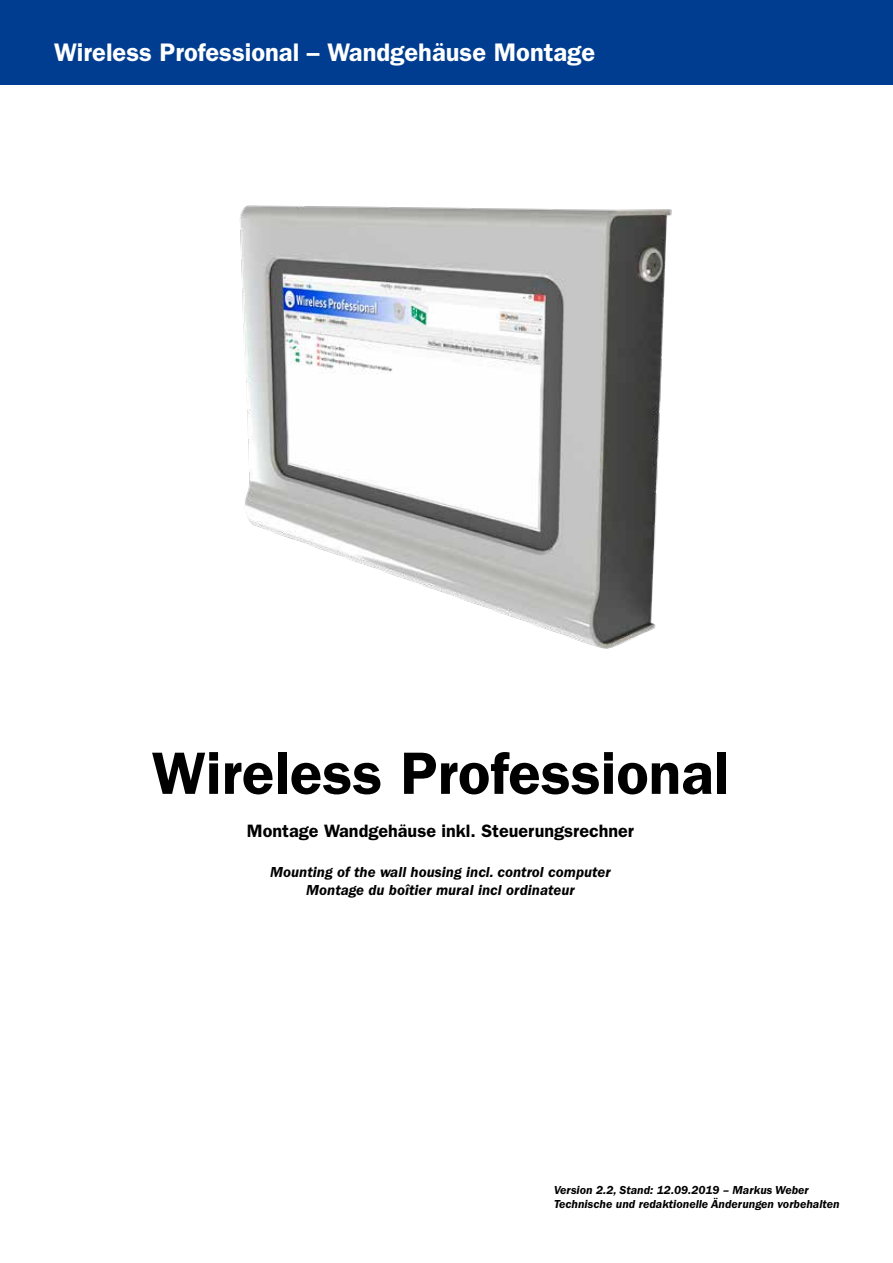
<style>
.page{position:relative;width:893px;height:1263px;background:#fff}
.page>*{position:absolute;margin:0;border:0;box-sizing:border-box;transform-origin:0 0}
.t1{font:600 60px "ITC Franklin Gothic Std";color:#000}
.t2{font:600 25.5px "ITC Franklin Gothic Std";color:#fff}
.t3{font:600 18px "ITC Franklin Gothic Std";color:#000}
.t4{font:italic 600 15px/18px "ITC Franklin Gothic Std";color:#000;text-align:center}
.t5{font:italic 600 12px/14.4px "ITC Franklin Gothic Std";color:#000}
</style>
<div class="page">
<div style="left:0;top:0;width:893px;height:85px;background:#003d90"></div>
<img style="left:240px;top:205px;width:432px;height:444px">
<h2 class="t2" style="left:54px;top:37px;width:543px">Wireless Professional – Wandgehäuse Montage</h2>
<h1 class="t1" style="left:152px;top:738px;width:579px">Wireless Professional</h1>
<h3 class="t3" style="left:247px;top:820px;width:389px">Montage Wandgehäuse inkl. Steuerungsrechner</h3>
<p class="t4" style="left:270px;top:863px;width:342px">Mounting of the wall housing incl. control computer<br>Montage du boîtier mural incl ordinateur</p>
<p class="t5" style="left:554px;top:1183px;width:287px">Version 2.2, Stand: 12.09.2019 – Markus Weber<br>Technische und redaktionelle Änderungen vorbehalten</p>
</div>
